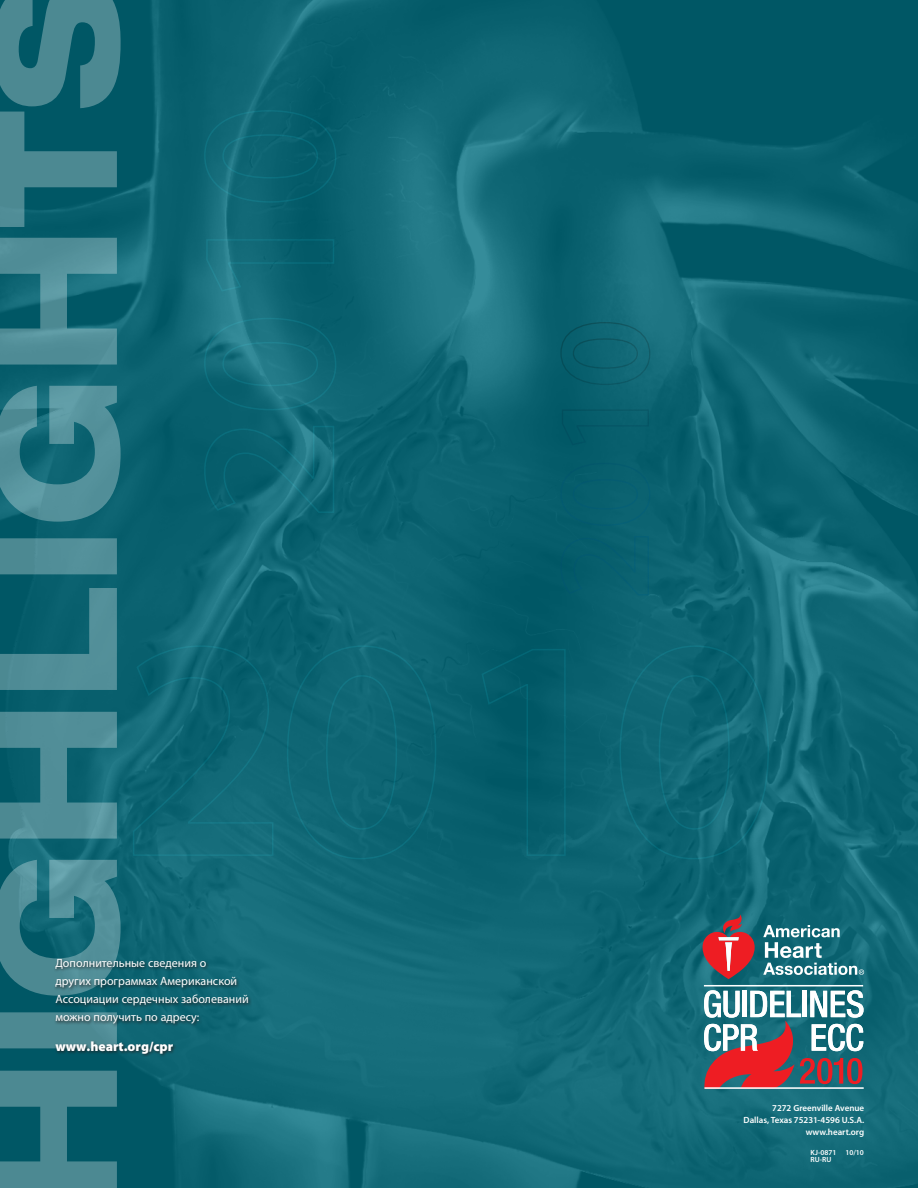
<style>
.page{position:relative;width:918px;height:1188px;background:#fff}
.page>*{position:absolute;margin:0;border:0;box-sizing:border-box;transform-origin:0 0}
.t1{font:900 13.5px "Myriad Pro";color:#fff}
.t2{font:12px/18px "Myriad Pro";color:#fff}
.t3{font:600 9px/12px "Myriad Pro";color:#fff;text-align:right}
.t4{font:600 7.5px "Myriad Pro";color:#fff}
</style>
<div class="page">
<img style="left:121px;top:0;width:797px;height:1188px">
<svg style="left:0;top:0;width:121px;height:1188px;background:#2f7883"></svg>
<div style="left:560px;top:535px;width:90px;height:62px;background:#085f6d"></div>
<div style="left:560px;top:462px;width:91px;height:64px;background:#085f6e"></div>
<div style="left:561px;top:409px;width:89px;height:37px;background:#075d6b"></div>
<svg style="left:560px;top:321px;width:91px;height:65px;background:#0e6371"></svg>
<svg style="left:131px;top:645px;width:143px;height:212px;background:#0f6674"></svg>
<div style="left:286px;top:645px;width:151px;height:215px;background:#0e6573"></div>
<div style="left:481px;top:648px;width:85px;height:209px;background:#045b69"></div>
<svg style="left:619px;top:645px;width:151px;height:215px;background:#0e6674"></svg>
<svg style="left:203px;top:425px;width:132px;height:89px;background:#106776"></svg>
<svg style="left:203px;top:317px;width:134px;height:94px;background:#166e7c"></svg>
<svg style="left:205px;top:238px;width:130px;height:54px;background:#116877"></svg>
<svg style="left:203px;top:109px;width:134px;height:94px;background:#0c6372"></svg>
<hr style="left:704px;top:985px;width:159px;height:2px;background:#fff">
<svg style="left:703px;top:990px;width:161px;height:99px"></svg>
<svg style="left:703px;top:914px;width:52px;height:65px;background:#904c55"></svg>
<svg style="left:763px;top:925px;width:101px;height:50px"></svg>
<div style="left:54px;top:958px;width:198px;height:99px;background:#231f20;opacity:.85"></div>
<p class="t2" style="left:56px;top:954px;width:195px">Дополнительные сведения о<br>других программах Американской<br>Ассоциации сердечных заболеваний можно получить по адресу:</p>
<p class="t1" style="left:56px;top:1037px;width:119px">www.heart.org/cpr</p>
<p class="t3" style="left:744px;top:1102px;width:122px">7272 Greenville Avenue<br>Dallas, Texas 75231-4596 U.S.A. www.heart.org</p>
<p class="t4" style="left:811px;top:1147px;width:55px">KJ-0871 10/10</p>
<p class="t4" style="left:811px;top:1155px;width:22px">RU-RU</p>
</div>
